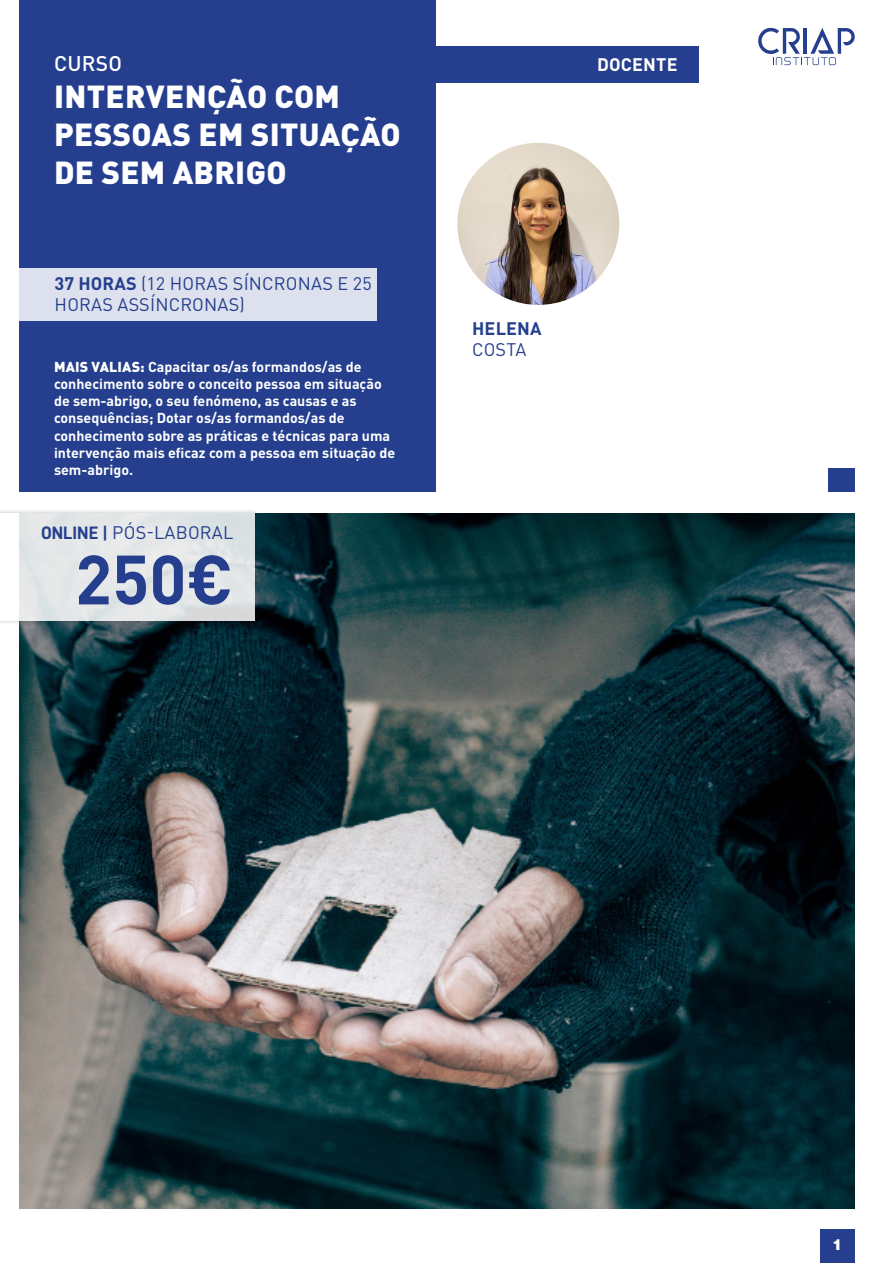
<style>
.page{position:relative;width:893px;height:1263px;background:#fff}
.page>*{position:absolute;margin:0;border:0;box-sizing:border-box;transform-origin:0 0}
.t1{font:700 68.55px "DIN Pro";color:#253f8e}
.t2{font:900 31.5px/37.8px "DIN Pro";letter-spacing:.01em;color:#fff}
.t3{font:500 21px "DIN Pro";letter-spacing:.01em;color:#fff}
.t4{font:18px/21.6px "DIN Pro";letter-spacing:.01em;color:#253f8e}
.t5{font:700 18px "DIN Pro";letter-spacing:.01em;color:#fff}
.t6{font:700 18px "DIN Pro";letter-spacing:.01em;color:#253f8e}
.t7{font:900 15px "Helvetica LT Std";color:#fff}
.t8{font:700 14.25px/17.1px "DIN Pro";color:#fff}
.s1{font-weight:700}
.s2{font-weight:900}
.s3{font-family:"D DIN Bold"}
</style>
<div class="page">
<div style="left:820px;top:1229px;width:35px;height:34px;background:#253f8e"></div>
<div style="left:19px;top:0;width:417px;height:492px;background:#253f8e"></div>
<img style="left:19px;top:513px;width:836px;height:696px">
<div style="left:0;top:268px;width:376px;height:52px;background:#dde1ed"></div>
<div style="left:0;top:509px;width:259px;height:116px;background:#231f20;opacity:.28"></div>
<svg style="left:0;top:513px;width:254px;height:108px;background:#e4e7e8"></svg>
<div style="left:829px;top:468px;width:26px;height:24px;background:#253f8e"></div>
<svg style="left:758px;top:28px;width:97px;height:37px"></svg>
<div style="left:424px;top:46px;width:275px;height:37px;background:#253f8e"></div>
<img style="left:457px;top:143px;width:162px;height:162px;border-radius:81px">
<p class="t3" style="left:54px;top:49px;width:69px">CURSO</p>
<p class="t2" style="left:54px;top:77px;width:348px">INTERVENÇÃO COM<br>PESSOAS EM SITUAÇÃO<br>DE SEM ABRIGO</p>
<p class="t4" style="left:55px;top:272px;width:319px"><span class="s1">37 HORAS</span> (12 HORAS SÍNCRONAS E 25<br>HORAS ASSÍNCRONAS)</p>
<p class="t8" style="left:54px;top:358px;width:343px"><span class="s2">MAIS VALIAS:</span> Capacitar os/as formandos/as de conhecimento sobre o conceito pessoa em situação de sem-abrigo, o seu fenómeno, as causas e as consequências; Dotar os/as formandos/as de conhecimento sobre as práticas e técnicas para uma intervenção mais eficaz com a pessoa em situação de sem-abrigo.</p>
<p class="t4" style="left:41px;top:521px;width:194px"><span class="s3">ONLINE |</span> PÓS-LABORAL</p>
<p class="t1" style="left:75px;top:533px;width:160px">250€</p>
<p class="t5" style="left:597px;top:52px;width:82px">DOCENTE</p>
<p class="t6" style="left:472px;top:316px;width:71px">HELENA</p>
<p class="t4" style="left:472px;top:338px;width:56px">COSTA</p>
<p class="t7" style="left:832px;top:1235px;width:12px">1</p>
</div>
